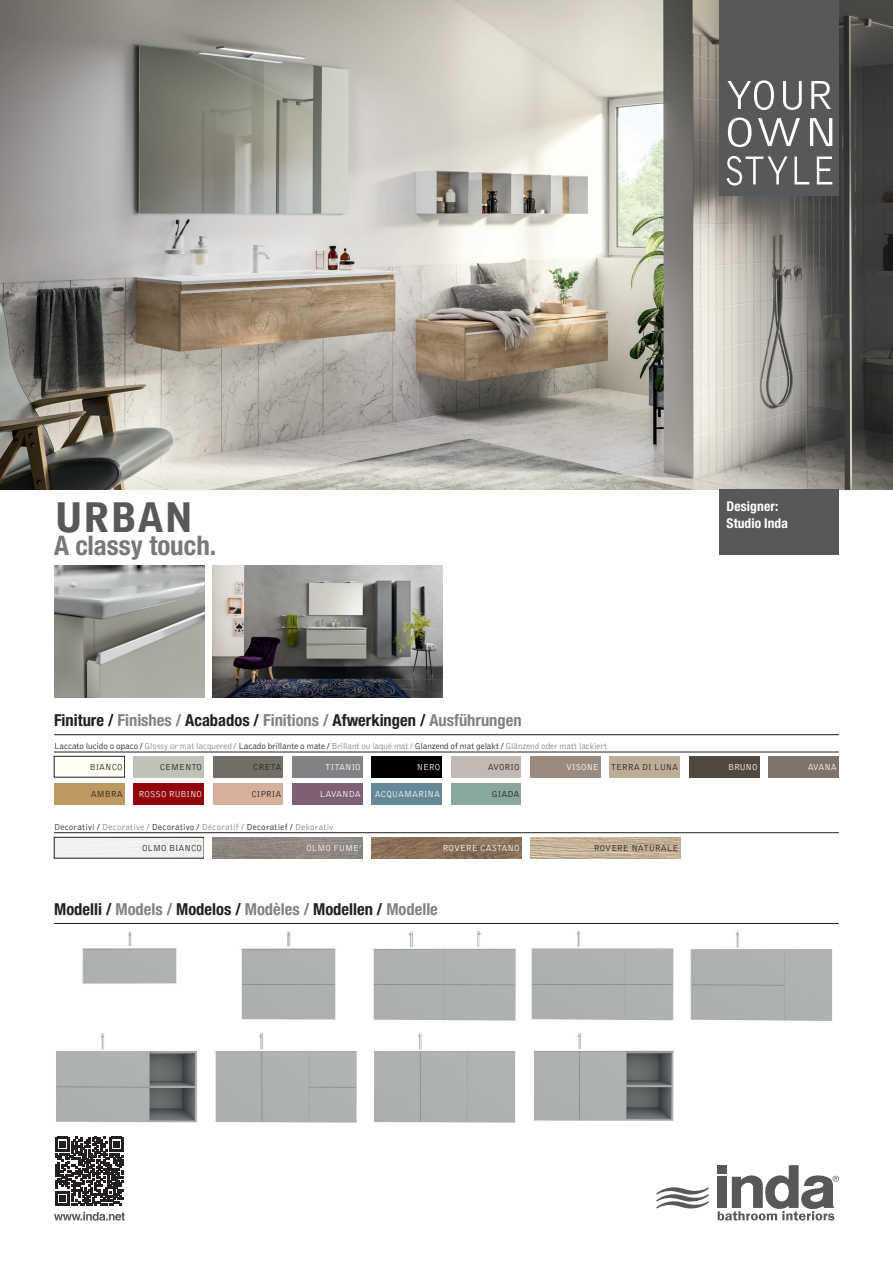
<style>
.page{position:relative;width:893px;height:1263px;background:#fff}
.page>*{position:absolute;margin:0;border:0;box-sizing:border-box;transform-origin:0 0}
.t1{font:900 40.5px "Bell Gothic Std";color:#57585a}
.t2{font:700 condensed 27px "Helvetica Neue LT Std";color:#76787b}
.t3{font:700 condensed 16.5px "Helvetica Neue LT Std";color:#808285}
.t4{font:700 condensed 16.5px "Helvetica Neue LT Std";color:#231f20}
.t5{font:700 condensed 13.5px/16.5px "Helvetica Neue LT Std";letter-spacing:.005em;color:#fff}
.t6{font:300 9px "Bell Gothic Std";letter-spacing:-.005em;color:#808285}
.t7{font:300 9px "Bell Gothic Std";color:#fff}
.t8{font:300 9px "Bell Gothic Std";color:#231f20}
.t9{font:300 9px "Bell Gothic Std";letter-spacing:.025em;color:#231f20}
.s1{color:#231f20}
.s2{color:#808285}
</style>
<div class="page">
<hr style="left:54px;top:734px;width:785px;height:1px;background:#231f20">
<svg style="left:656px;top:1187px;width:53px;height:22px"></svg>
<svg style="left:718px;top:1165px;width:121px;height:55px"></svg>
<hr style="left:54px;top:752px;width:785px;height:1px;background:#231f20">
<div style="left:54px;top:756px;width:71px;height:21px;background:#fffef4;border:1px solid #231f20"></div>
<div style="left:133px;top:756px;width:71px;height:21px;background:#bfc2b6"></div>
<div style="left:213px;top:756px;width:71px;height:21px;background:#716f67"></div>
<div style="left:292px;top:756px;width:71px;height:21px;background:#808286"></div>
<div style="left:371px;top:756px;width:71px;height:21px;background:#000002"></div>
<div style="left:451px;top:756px;width:71px;height:21px;background:#c3b9b4"></div>
<div style="left:530px;top:756px;width:71px;height:21px;background:#998b7f"></div>
<div style="left:609px;top:756px;width:71px;height:21px;background:#bcad98"></div>
<div style="left:689px;top:756px;width:71px;height:21px;background:#51493d"></div>
<div style="left:768px;top:756px;width:71px;height:21px;background:#80736b"></div>
<div style="left:54px;top:783px;width:71px;height:21px;background:#bd985f"></div>
<div style="left:133px;top:783px;width:71px;height:21px;background:#910308"></div>
<div style="left:213px;top:783px;width:71px;height:21px;background:#d6b09a"></div>
<div style="left:292px;top:783px;width:71px;height:21px;background:#7e6074"></div>
<div style="left:371px;top:783px;width:71px;height:21px;background:#648896"></div>
<div style="left:451px;top:783px;width:71px;height:21px;background:#89a89b"></div>
<hr style="left:54px;top:832px;width:785px;height:1px;background:#231f20">
<div style="left:54px;top:837px;width:150px;height:21px;border:1px solid #231f20"></div>
<img style="left:213px;top:837px;width:150px;height:21px">
<img style="left:371px;top:837px;width:151px;height:21px">
<img style="left:530px;top:837px;width:150px;height:21px">
<img style="left:0;top:0;width:893px;height:489px">
<img style="left:213px;top:566px;width:229px;height:131px">
<img style="left:54px;top:566px;width:150px;height:131px">
<svg style="left:54px;top:1212px;width:71px;height:8px"></svg>
<div style="left:720px;top:0;width:119px;height:196px;background:#57585a"></div>
<svg style="left:726px;top:156px;width:61px;height:29px"></svg>
<svg style="left:794px;top:157px;width:15px;height:27px"></svg>
<svg style="left:817px;top:157px;width:15px;height:27px"></svg>
<svg style="left:727px;top:80px;width:47px;height:30px"></svg>
<svg style="left:783px;top:81px;width:19px;height:29px"></svg>
<svg style="left:811px;top:81px;width:20px;height:28px"></svg>
<svg style="left:728px;top:118px;width:24px;height:29px"></svg>
<svg style="left:758px;top:118px;width:42px;height:28px"></svg>
<svg style="left:810px;top:118px;width:22px;height:28px"></svg>
<div style="left:720px;top:489px;width:119px;height:66px;background:#57585a"></div>
<img style="left:81px;top:932px;width:96px;height:52px">
<hr style="left:54px;top:923px;width:785px;height:1px;background:#231f20">
<img style="left:214px;top:1034px;width:143px;height:89px">
<img style="left:241px;top:932px;width:95px;height:88px">
<img style="left:373px;top:1034px;width:143px;height:89px">
<img style="left:373px;top:932px;width:143px;height:89px">
<img style="left:533px;top:1034px;width:142px;height:87px">
<img style="left:531px;top:932px;width:143px;height:89px">
<img style="left:55px;top:1034px;width:143px;height:89px">
<img style="left:690px;top:932px;width:142px;height:89px">
<svg style="left:55px;top:1137px;width:69px;height:69px"></svg>
<p class="t1" style="left:54px;top:494px;width:141px">URBAN</p>
<p class="t2" style="left:54px;top:529px;width:164px">A classy touch.</p>
<h3 class="t3" style="left:54px;top:710px;width:469px"><span class="s1">Finiture /</span> Finishes / <span class="s1">Acabados /</span> Finitions / <span class="s1">Afwerkingen /</span> Ausführungen</h3>
<h3 class="t5" style="left:726px;top:498px;width:63px">Designer:<br>Studio Inda</h3>
<p class="t6" style="left:54px;top:741px;width:555px"><span class="s1">Laccato lucido o opaco /</span> Glossy or mat lacquered / <span class="s1">Lacado brillante o mate /</span> Brillant ou laqué mat / <span class="s1">Glanzend of mat gelakt /</span> Glänzend oder matt lackiert</p>
<p class="t8" style="left:90px;top:762px;width:35px">BIANCO</p>
<p class="t8" style="left:160px;top:762px;width:44px">CEMENTO</p>
<p class="t8" style="left:253px;top:762px;width:30px">CRETA</p>
<p class="t7" style="left:325px;top:762px;width:37px">TITANIO</p>
<p class="t7" style="left:417px;top:762px;width:25px">NERO</p>
<p class="t8" style="left:488px;top:762px;width:33px">AVORIO</p>
<p class="t7" style="left:566px;top:762px;width:34px">VISONE</p>
<p class="t8" style="left:611px;top:762px;width:69px">TERRA DI LUNA</p>
<p class="t7" style="left:728px;top:762px;width:31px">BRUNO</p>
<p class="t7" style="left:808px;top:762px;width:31px">AVANA</p>
<p class="t8" style="left:91px;top:789px;width:34px">AMBRA</p>
<p class="t7" style="left:139px;top:789px;width:65px">ROSSO RUBINO</p>
<p class="t8" style="left:251px;top:789px;width:31px">CIPRIA</p>
<p class="t7" style="left:320px;top:789px;width:42px">LAVANDA</p>
<p class="t7" style="left:375px;top:789px;width:67px">ACQUAMARINA</p>
<p class="t8" style="left:492px;top:789px;width:29px">GIADA</p>
<p class="t9" style="left:54px;top:822px;width:281px">Decorativi / <span class="s2">Decorative /</span> Decorativo / <span class="s2">Décoratif /</span> Decoratief / <span class="s2">Dekorativ</span></p>
<p class="t8" style="left:142px;top:843px;width:61px">OLMO BIANCO</p>
<p class="t7" style="left:306px;top:843px;width:57px">OLMO FUME’</p>
<p class="t7" style="left:443px;top:843px;width:79px">ROVERE CASTANO</p>
<p class="t8" style="left:594px;top:843px;width:86px">ROVERE NATURALE</p>
<h3 class="t4" style="left:54px;top:899px;width:385px">Modelli / <span class="s2">Models /</span> Modelos / <span class="s2">Modèles /</span> Modellen / <span class="s2">Modelle</span></h3>
</div>
